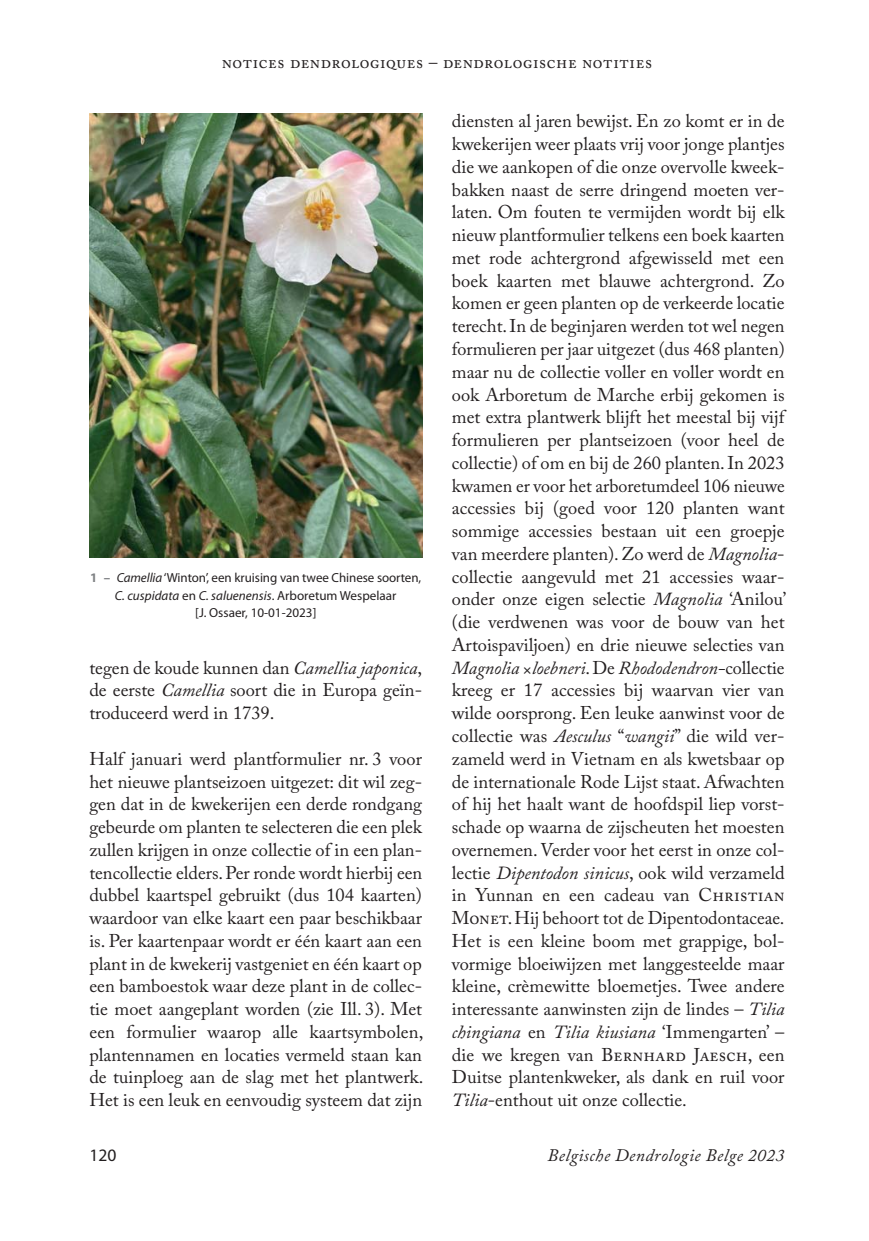
<style>
.page{position:relative;width:869px;height:1241px;background:#fff}
.page>*{position:absolute;margin:0;border:0;box-sizing:border-box;transform-origin:0 0}
.t1{font:18.38px/22.8px "Adobe Caslon Pro";color:#231f20;text-align:justify}
.t2{font:17.5px "Adobe Caslon Pro";letter-spacing:.03em;color:#231f20}
.t3{font:italic 17.5px "Adobe Caslon Pro";letter-spacing:.03em;color:#231f20}
.t4{font:17.5px "Myriad Pro";color:#231f20}
.t5{font:13.12px/17.5px "Myriad Pro";letter-spacing:-.005em;color:#231f20;text-align:center}
.s1{font-weight:700;color:#808285}
.s2{font-style:italic}
</style>
<div class="page">
<img style="left:89px;top:114px;width:333px;height:443px">
<p class="t2" style="left:221px;top:56px;width:432px">notices dendrologiques – dendrologische notities</p>
<p class="t5" style="left:90px;top:570px;width:332px"><span class="s1">1 –</span> <span class="s2">Camellia</span> ‘Winton’, een kruising van twee Chinese soorten,<br><span class="s2">C. cuspidata</span> en <span class="s2">C. saluenensis</span>. Arboretum Wespelaar<br>[J. Ossaer, 10-01-2023]</p>
<p class="t1" style="left:89px;top:658px;width:334px">tegen de koude kunnen dan <span class="s2">Camellia japonica</span>, de eerste <span class="s2">Camellia</span> soort die in Europa geïn&shy;troduceerd werd in 1739.</p>
<p class="t1" style="left:89px;top:749px;width:335px">Half januari werd plantformulier nr. 3 voor het nieuwe plantseizoen uitgezet: dit wil zeg&shy;gen dat in de kwekerijen een derde rondgang gebeurde om planten te selecteren die een plek zullen krijgen in onze collectie of in een plan&shy;tencollectie elders. Per ronde wordt hierbij een dubbel kaartspel gebruikt (dus 104 kaarten) waardoor van elke kaart een paar beschikbaar is. Per kaartenpaar wordt er één kaart aan een plant in de kwekerij vastgeniet en één kaart op een bamboestok waar deze plant in de collec&shy;tie moet aangeplant worden (zie Ill. 3). Met een formulier waarop alle kaartsymbolen, plantennamen en locaties vermeld staan kan de tuinploeg aan de slag met het plantwerk.<br>Het is een leuk en eenvoudig systeem dat zijn</p>
<p class="t1" style="left:451px;top:112px;width:336px;text-align:left">diensten al jaren bewijst. En zo komt er in de kwekerijen weer plaats vrij voor jonge plantjes die we aankopen of die onze overvolle kweek&shy;bakken naast de serre dringend moeten ver&shy;laten. Om fouten te vermijden wordt bij elk nieuw plantformulier telkens een boek kaarten met rode achtergrond afgewisseld met een boek kaarten met blauwe achtergrond. Zo komen er geen planten op de verkeerde locatie terecht. In de beginjaren werden tot wel negen formulieren per jaar uitgezet (dus 468 planten) maar nu de collectie voller en voller wordt en ook Arboretum de Marche erbij gekomen is met extra plantwerk blijft het meestal bij vijf formulieren per plantseizoen (voor heel de collectie) of om en bij de 260 planten. In 2023 kwamen er voor het arboretumdeel 106 nieuwe accessies bij (goed voor 120 planten want sommige accessies bestaan uit een groepje van meerdere planten). Zo werd de <span class="s2">Magnolia&shy;</span>collectie aangevuld met 21 accessies waar&shy;onder onze eigen selectie <span class="s2">Magnolia</span> ‘Anilou’ (die verdwenen was voor de bouw van het Artoispaviljoen) en drie nieuwe selecties van <span class="s2">Magnolia</span> ×<span class="s2">loebneri</span>. De <span class="s2">Rhododendron-</span>collectie kreeg er 17 accessies bij waarvan vier van wilde oorsprong. Een leuke aanwinst voor de collectie was <span class="s2">Aesculus</span> “<span class="s2">wangii</span>” die wild ver&shy;zameld werd in Vietnam en als kwetsbaar op de internationale Rode Lijst staat. Afwachten of hij het haalt want de hoofdspil liep vorst&shy;schade op waarna de zijscheuten het moesten overnemen. Verder voor het eerst in onze col&shy;lectie <span class="s2">Dipentodon sinicus</span>, ook wild verzameld in Yunnan en een cadeau van Christian Monet. Hij behoort tot de Dipentodontaceae.<br>Het is een kleine boom met grappige, bol&shy;vormige bloeiwijzen met langgesteelde maar kleine, crèmewitte bloemetjes. Twee andere interessante aanwinsten zijn de lindes – <span class="s2">Tilia chingiana</span> en <span class="s2">Tilia kiusiana</span> ‘Immengarten’ – die we kregen van Bernhard Jaesch, een Duitse plantenkweker, als dank en ruil voor <span class="s2">Tilia</span>-enthout uit onze collectie.</p>
<p class="t4" style="left:89px;top:1148px;width:28px">120</p>
<p class="t3" style="left:547px;top:1148px;width:238px">Belgische Dendrologie Belge 2023</p>
</div>
